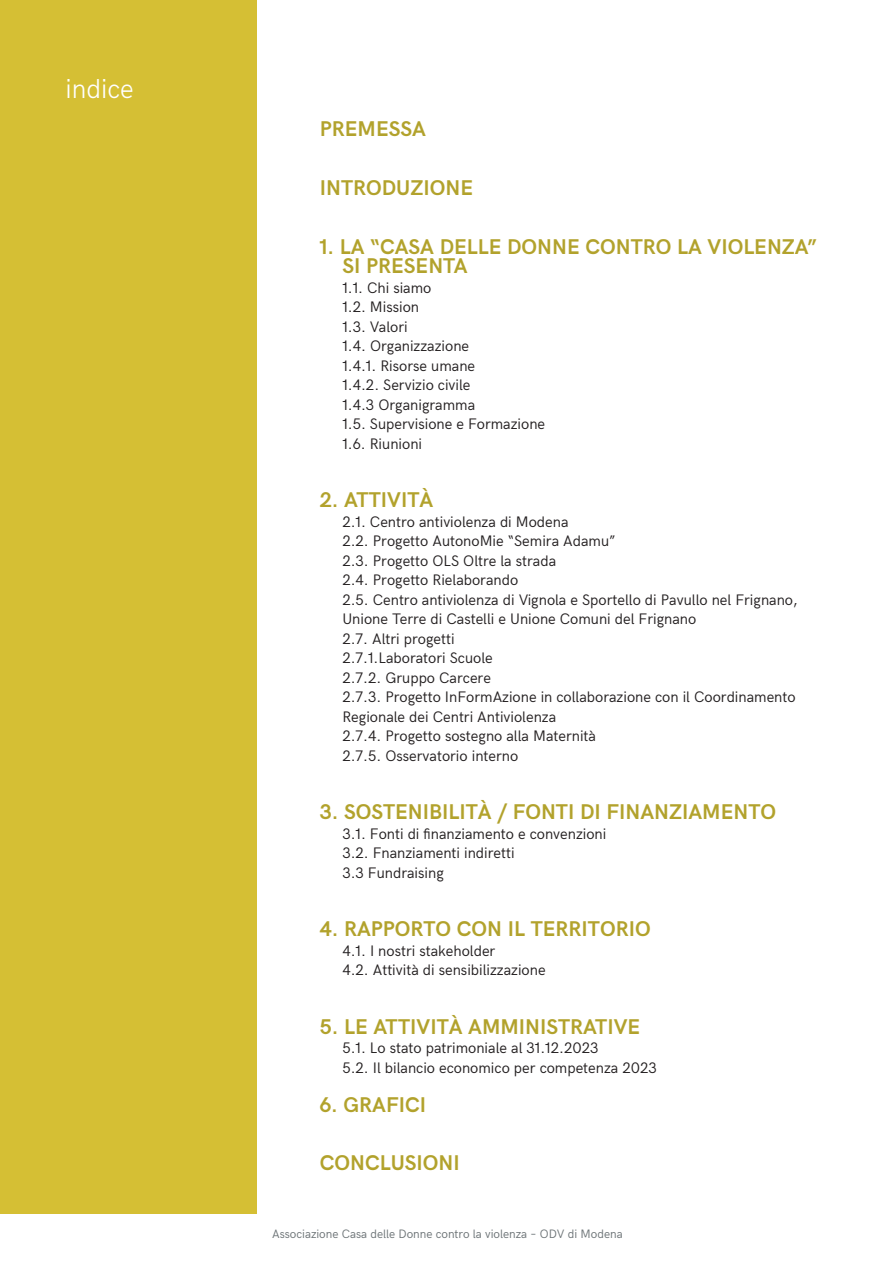
<style>
.page{position:relative;width:893px;height:1263px;background:#fff}
.page>*{position:absolute;margin:0;border:0;box-sizing:border-box;transform-origin:0 0}
.t1{font:300 27px "HK Grotesk";color:#fff}
.t2{font:700 21px/19.5px "HK Grotesk";color:#b2a22c}
.t3{font:15px/19.5px "HK Grotesk";color:#231f20}
.t4{font:12px "HK Grotesk";color:#6c7376}
</style>
<div class="page">
<div style="left:0;top:0;width:256px;height:1213px;background:#d5bf34"></div>
<h1 class="t1" style="left:66px;top:68px;width:70px">indice</h1>
<h2 class="t2" style="left:320px;top:118px;width:108px">PREMESSA</h2>
<h2 class="t2" style="left:320px;top:176px;width:155px">INTRODUZIONE</h2>
<h2 class="t2" style="left:342px;top:235px;width:476px;text-indent:-23px">1. LA “CASA DELLE DONNE CONTRO LA VIOLENZA”<br>SI PRESENTA</h2>
<p class="t3" style="left:342px;top:276px;width:204px">1.1. Chi siamo<br>1.2. Mission<br>1.3. Valori<br>1.4. Organizzazione<br>1.4.1. Risorse umane<br>1.4.2. Servizio civile<br>1.4.3 Organigramma<br>1.5. Supervisione e Formazione<br>1.6. Riunioni</p>
<h2 class="t2" style="left:320px;top:488px;width:115px">2. ATTIVITÀ</h2>
<p class="t3" style="left:342px;top:510px;width:457px">2.1. Centro antiviolenza di Modena<br>2.2. Progetto AutonoMie “Semira Adamu”<br>2.3. Progetto OLS Oltre la strada<br>2.4. Progetto Rielaborando<br>2.5. Centro antiviolenza di Vignola e Sportello di Pavullo nel Frignano, Unione Terre di Castelli e Unione Comuni del Frignano<br>2.7. Altri progetti<br>2.7.1.Laboratori Scuole<br>2.7.2. Gruppo Carcere<br>2.7.3. Progetto InFormAzione in collaborazione con il Coordinamento Regionale dei Centri Antiviolenza<br>2.7.4. Progetto sostegno alla Maternità<br>2.7.5. Osservatorio interno</p>
<h2 class="t2" style="left:320px;top:800px;width:458px">3. SOSTENIBILITÀ / FONTI DI FINANZIAMENTO</h2>
<p class="t3" style="left:342px;top:822px;width:266px">3.1. Fonti di finanziamento e convenzioni<br>3.2. Fnanziamenti indiretti<br>3.3 Fundraising</p>
<h2 class="t2" style="left:320px;top:917px;width:332px">4. RAPPORTO CON IL TERRITORIO</h2>
<p class="t3" style="left:342px;top:939px;width:205px">4.1. I nostri stakeholder<br>4.2. Attività di sensibilizzazione</p>
<h2 class="t2" style="left:320px;top:1015px;width:322px">5. LE ATTIVITÀ AMMINISTRATIVE</h2>
<p class="t3" style="left:342px;top:1037px;width:316px">5.1. Lo stato patrimoniale al 31.12.2023<br>5.2. Il bilancio economico per competenza 2023</p>
<h2 class="t2" style="left:320px;top:1093px;width:108px">6. GRAFICI</h2>
<h2 class="t2" style="left:320px;top:1151px;width:141px">CONCLUSIONI</h2>
<p class="t4" style="left:272px;top:1225px;width:352px">Associazione Casa delle Donne contro la violenza – ODV di Modena</p>
</div>
